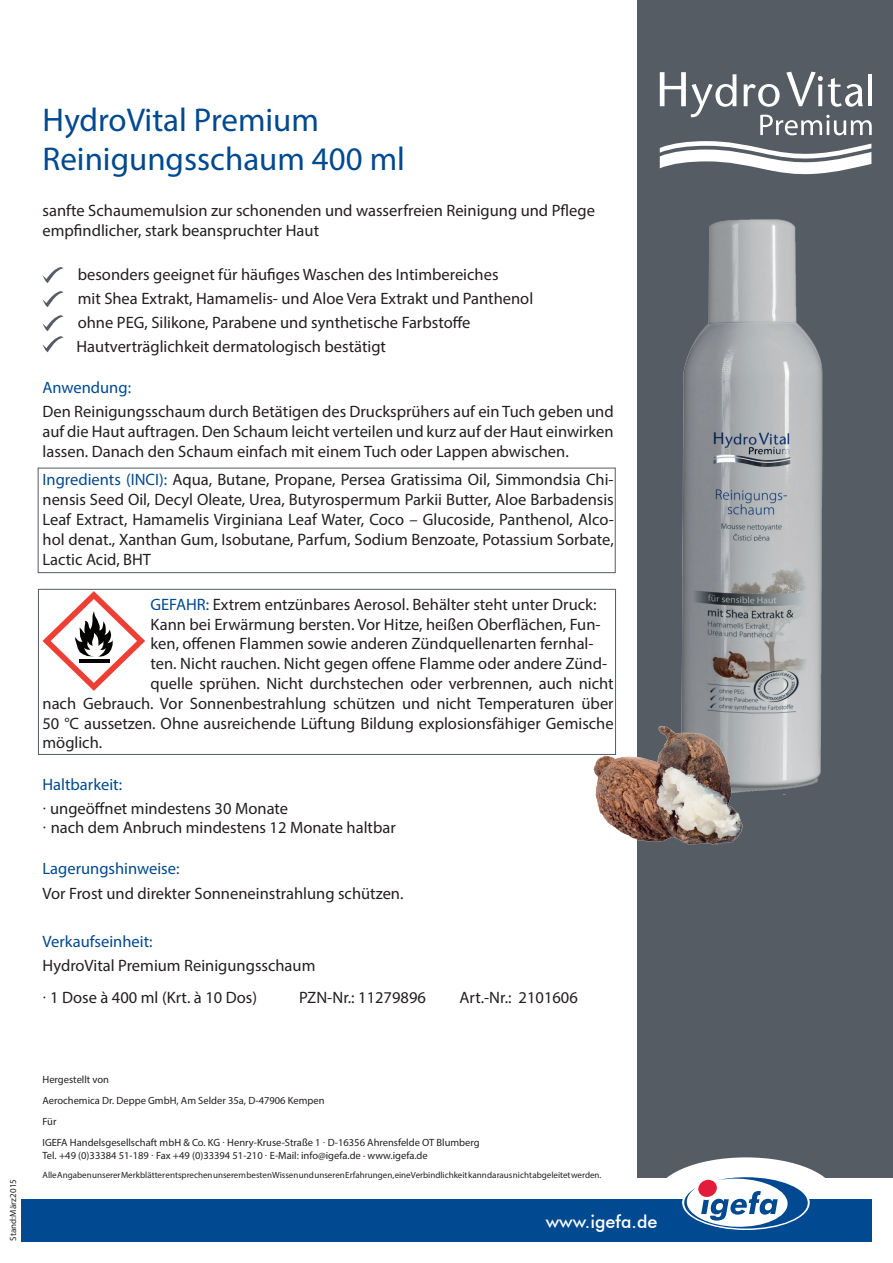
<style>
.page{position:relative;width:893px;height:1263px;background:#fff}
.page>*{position:absolute;margin:0;border:0;box-sizing:border-box;transform-origin:0 0}
.t1{font:33px/39.6px "Myriad Pro";color:#014990}
.t2{font:500 18px "Futura BT";color:#fff}
.t3{font:16.5px/19.8px "Myriad Pro";color:#231f20}
.t4{font:16.5px "Myriad Pro";color:#014990}
.t5{font:10.5px/21.1px "Myriad Pro";color:#231f20}
.t6{font:9px "Myriad Pro";color:#231f20}
.s1{color:#014990}
.s2{font-family:"Times New Roman"}
</style>
<div class="page">
<div style="left:638px;top:0;width:255px;height:1178px;background:#555c64"></div>
<svg style="left:660px;top:141px;width:211px;height:34px"></svg>
<svg style="left:760px;top:115px;width:112px;height:20px"></svg>
<hr style="left:868px;top:74px;width:4px;height:32px;background:#fff">
<svg style="left:786px;top:72px;width:77px;height:35px"></svg>
<svg style="left:744px;top:84px;width:36px;height:23px"></svg>
<svg style="left:660px;top:72px;width:76px;height:45px"></svg>
<svg style="left:43px;top:267px;width:21px;height:16px"></svg>
<svg style="left:43px;top:291px;width:21px;height:16px"></svg>
<svg style="left:43px;top:315px;width:21px;height:37px"></svg>
<div style="left:38px;top:468px;width:578px;height:105px;border:1px solid #555c64"></div>
<img style="left:681px;top:219px;width:142px;height:576px">
<div style="left:38px;top:589px;width:578px;height:166px;border:1px solid #555c64"></div>
<svg style="left:43px;top:591px;width:102px;height:100px"></svg>
<div style="left:656px;top:1157px;width:180px;height:78px;background:#fff;border-radius:50%"></div>
<div style="left:21px;top:1199px;width:851px;height:43px;background:#014990"></div>
<svg style="left:682px;top:1175px;width:128px;height:55px"></svg>
<svg style="left:684px;top:1177px;width:124px;height:51px"></svg>
<div style="left:698px;top:1180px;width:19px;height:17px;background:#e41c3b;border-radius:50%"></div>
<img style="left:587px;top:718px;width:160px;height:132px">
<h1 class="t1" style="left:43px;top:99px;width:364px">HydroVital Premium<br>Reinigungsschaum 400 ml</h1>
<p class="t3" style="left:43px;top:201px;width:554px">sanfte Schaumemulsion zur schonenden und wasserfreien Reinigung und Pflege empfindlicher, stark beanspruchter Haut</p>
<p class="t3" style="left:77px;top:262px;width:458px;line-height:24px">besonders geeignet für häufiges Waschen des Intimbereiches<br>mit Shea Extrakt, Hamamelis- und Aloe Vera Extrakt und Panthenol ohne PEG, Silikone, Parabene und synthetische Farbstoffe Hautverträglichkeit dermatologisch bestätigt</p>
<p class="t4" style="left:43px;top:378px;width:90px">Anwendung:</p>
<p class="t3" style="left:43px;top:402px;width:573px;text-align:justify">Den Reinigungsschaum durch Betätigen des Drucksprühers auf ein Tuch geben und auf die Haut auftragen. Den Schaum leicht verteilen und kurz auf der Haut einwirken lassen. Danach den Schaum einfach mit einem Tuch oder Lappen abwischen.</p>
<p class="t3" style="left:43px;top:470px;width:573px;text-align:justify"><span class="s1">Ingredients (INCI):</span> Aqua, Butane, Propane, Persea Gratissima Oil, Simmondsia Chi&shy;nensis Seed Oil, Decyl Oleate, Urea, Butyrospermum Parkii Butter, Aloe Barbadensis Leaf Extract, Hamamelis Virginiana Leaf Water, Coco – Glucoside, Panthenol, Alco&shy;hol denat., Xanthan Gum, Isobutane, Parfum, Sodium Benzoate, Potassium Sorbate, Lactic Acid, BHT</p>
<p class="t3" style="left:151px;top:594px;width:447px"><span class="s1">GEFAHR:</span> Extrem entzünbares Aerosol. Behälter steht unter Druck:</p>
<p class="t3" style="left:151px;top:614px;width:452px">Kann bei Erwärmung bersten. Vor Hitze, heißen Oberflächen, Fun-</p>
<p class="t3" style="left:151px;top:634px;width:445px">ken, offenen Flammen sowie anderen Zündquellenarten fernhal-</p>
<p class="t3" style="left:151px;top:654px;width:458px">ten. Nicht rauchen. Nicht gegen offene Flamme oder andere Zünd-</p>
<p class="t3" style="left:151px;top:673px;width:465px">quelle sprühen. Nicht durchstechen oder verbrennen, auch nicht</p>
<p class="t3" style="left:43px;top:693px;width:573px">nach Gebrauch. Vor Sonnenbestrahlung schützen und nicht Temperaturen über</p>
<p class="t3" style="left:43px;top:713px;width:573px">50 °C aussetzen. Ohne ausreichende Lüftung Bildung explosionsfähiger Gemische</p>
<p class="t3" style="left:43px;top:733px;width:61px">möglich.</p>
<p class="t3" style="left:43px;top:772px;width:247px;line-height:24px"><span class="s1">Haltbarkeit:<br></span><span class="s2">∙</span> ungeöffnet mindestens 30 Monate</p>
<p class="t3" style="left:43px;top:818px;width:355px"><span class="s2">∙</span> nach dem Anbruch mindestens 12 Monate haltbar</p>
<p class="t4" style="left:43px;top:859px;width:138px">Lagerungshinweise:</p>
<p class="t3" style="left:43px;top:883px;width:363px">Vor Frost und direkter Sonneneinstrahlung schützen.</p>
<p class="t4" style="left:43px;top:931px;width:112px">Verkaufseinheit:</p>
<p class="t3" style="left:43px;top:948px;width:274px;line-height:32.5px">HydroVital Premium Reinigungsschaum <span class="s2">∙</span> 1 Dose à 400 ml (Krt. à 10 Dos)</p>
<p class="t3" style="left:299px;top:987px;width:128px">PZN-Nr.: 11279896</p>
<p class="t3" style="left:459px;top:987px;width:120px">Art.-Nr.: 2101606</p>
<p class="t6" style="left:8px;top:1240px;width:63px;rotate:-90deg">Stand: März 2015</p>
<p class="t5" style="left:43px;top:1068px;width:439px">Hergestellt von<br>Aerochemica Dr. Deppe GmbH, Am Selder 35a, D-47906 Kempen<br>Für<br>IGEFA Handelsgesellschaft mbH &amp; Co. KG <span class="s2">∙</span> Henry-Kruse-Straße 1 <span class="s2">∙</span> D-16356 Ahrensfelde OT Blumberg</p>
<p class="t5" style="left:43px;top:1144px;width:387px">Tel. +49 (0)33384 51-189 <span class="s2">∙</span> Fax +49 (0)33394 51-210 <span class="s2">∙</span> E-Mail: info@igefa.de ∙ www.igefa.de</p>
<p class="t6" style="left:43px;top:1169px;width:560px">Alle Angaben unserer Merkblätter entsprechen unserem besten Wissen und unseren Erfahrungen, eine Verbindlichkeit kann daraus nicht abgeleitet werden.</p>
<p class="t2" style="left:546px;top:1210px;width:113px">www.igefa.de</p>
</div>
